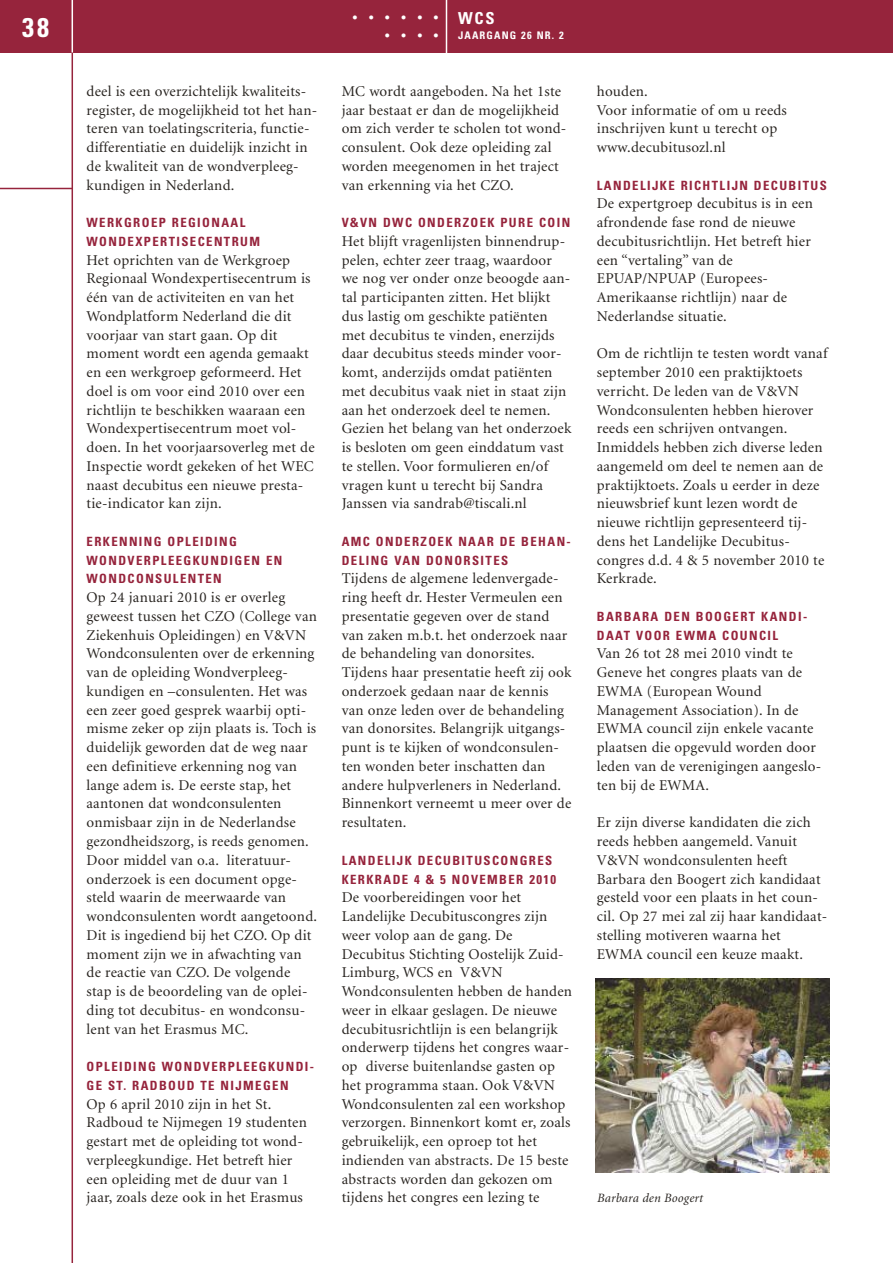
<style>
.page{position:relative;width:893px;height:1263px;background:#fff}
.page>*{position:absolute;margin:0;border:0;box-sizing:border-box;transform-origin:0 0}
.t1{font:36px "Times";color:#fff}
.t2{font:700 condensed 27px "Univers";color:#fff}
.t3{font:700 condensed 16.5px "Univers";color:#fff}
.t4{font:15px/18.8px "Minion";letter-spacing:.015em;color:#282420}
.t5{font:700 condensed 12.75px/18.8px "Univers";letter-spacing:.11em;color:#96243c}
.t6{font:italic 12.75px "Minion";letter-spacing:.015em;color:#282420}
.t7{font:700 condensed 10.5px "Univers";letter-spacing:.11em;color:#fff}
</style>
<div class="page">
<hr style="left:72px;top:47px;width:1px;height:1216px;background:#96243c">
<div style="left:0;top:0;width:893px;height:53px;background:#96243c"></div>
<hr style="left:0;top:188px;width:72px;height:1px;background:#96243c">
<hr style="left:446px;top:0;width:1px;height:55px;background:#fff">
<hr style="left:72px;top:0;width:1px;height:53px;background:#fff">
<img style="left:595px;top:978px;width:234px;height:194px">
<h2 class="t2" style="left:22px;top:17px;width:28px">38</h2>
<p class="t4" style="left:87px;top:83px;width:232px">deel is een overzichtelijk kwaliteits&shy;register, de mogelijkheid tot het han&shy;teren van toelatingscriteria, functie&shy;differentiatie en duidelijk inzicht in de kwaliteit van de wondverpleeg&shy;kundigen in Nederland.</p>
<p class="t5" style="left:87px;top:214px;width:175px">WERKGROEP REGIONAAL<br>WONDEXPERTISECENTRUM</p>
<p class="t4" style="left:87px;top:252px;width:230px">Het oprichten van de Werkgroep<br>Regionaal Wondexpertisecentrum is één van de activiteiten en van het<br>Wondplatform Nederland die dit voorjaar van start gaan. Op dit moment wordt een agenda gemaakt en een werkgroep geformeerd. Het doel is om voor eind 2010 over een richtlijn te beschikken waaraan een<br>Wondexpertisecentrum moet vol&shy;doen. In het voorjaarsoverleg met de<br>Inspectie wordt gekeken of het WEC naast decubitus een nieuwe presta&shy;tie-indicator kan zijn.</p>
<p class="t5" style="left:87px;top:533px;width:197px">ERKENNING OPLEIDING<br>WONDVERPLEEGKUNDIGEN EN<br>WONDCONSULENTEN</p>
<p class="t4" style="left:87px;top:589px;width:232px">Op 24 januari 2010 is er overleg geweest tussen het CZO (College van Ziekenhuis Opleidingen) en V&amp;VN Wondconsulenten over de erkenning van de opleiding Wondverpleeg - kundigen en –consulenten. Het was een zeer goed gesprek waarbij opti&shy;misme zeker op zijn plaats is. Toch is duidelijk geworden dat de weg naar een definitieve erkenning nog van lange adem is. De eerste stap, het aantonen dat wondconsulenten onmisbaar zijn in de Nederlandse gezondheidszorg, is reeds genomen.<br>Door middel van o.a. literatuur&shy;onderzoek is een document opge&shy;steld waarin de meerwaarde van wondconsulenten wordt aangetoond.<br>Dit is ingediend bij het CZO. Op dit moment zijn we in afwachting van de reactie van CZO. De volgende stap is de beoordeling van de oplei&shy;ding tot decubitus- en wondconsu&shy;lent van het Erasmus MC.</p>
<p class="t5" style="left:87px;top:1058px;width:229px">OPLEIDING WONDVERPLEEGKUNDI-<br>GE ST. RADBOUD TE NIJMEGEN</p>
<p class="t4" style="left:87px;top:1096px;width:222px">Op 6 april 2010 zijn in het St.<br>Radboud te Nijmegen 19 studenten gestart met de opleiding tot wond&shy;verpleegkundige. Het betreft hier een opleiding met de duur van 1 jaar, zoals deze ook in het Erasmus</p>
<h1 class="t1" style="left:349px;top:-15px;width:92px">......</h1>
<h1 class="t1" style="left:382px;top:3px;width:59px">....</h1>
<p class="t3" style="left:458px;top:12px;width:38px">WCS</p>
<p class="t7" style="left:458px;top:31px;width:107px">JAARGANG 26 NR. 2</p>
<p class="t4" style="left:342px;top:83px;width:226px">MC wordt aangeboden. Na het 1ste jaar bestaat er dan de mogelijkheid om zich verder te scholen tot wond&shy;consulent. Ook deze opleiding zal worden meegenomen in het traject van erkenning via het CZO.</p>
<p class="t5" style="left:342px;top:214px;width:230px">V&amp;VN DWC ONDERZOEK PURE COIN</p>
<p class="t4" style="left:342px;top:233px;width:231px">Het blijft vragenlijsten binnendrup&shy;pelen, echter zeer traag, waardoor we nog ver onder onze beoogde aan&shy;tal participanten zitten. Het blijkt dus lastig om geschikte patiënten met decubitus te vinden, enerzijds daar decubitus steeds minder voor&shy;komt, anderzijds omdat patiënten met decubitus vaak niet in staat zijn aan het onderzoek deel te nemen.<br>Gezien het belang van het onderzoek is besloten om geen einddatum vast te stellen. Voor formulieren en/of vragen kunt u terecht bij Sandra Janssen via sandrab@tiscali.nl</p>
<p class="t5" style="left:342px;top:533px;width:231px">AMC ONDERZOEK NAAR DE BEHAN-<br>DELING VAN DONORSITES</p>
<p class="t4" style="left:342px;top:571px;width:231px">Tijdens de algemene ledenvergade&shy;ring heeft dr. Hester Vermeulen een presentatie gegeven over de stand van zaken m.b.t. het onderzoek naar de behandeling van donorsites.<br>Tijdens haar presentatie heeft zij ook onderzoek gedaan naar de kennis van onze leden over de behandeling van donorsites. Belangrijk uitgangs&shy;punt is te kijken of wondconsulen&shy;ten wonden beter inschatten dan andere hulpverleners in Nederland.<br>Binnenkort verneemt u meer over de resultaten.</p>
<p class="t5" style="left:342px;top:852px;width:216px">LANDELIJK DECUBITUSCONGRES<br>KERKRADE 4 &amp; 5 NOVEMBER 2010</p>
<p class="t4" style="left:342px;top:889px;width:232px">De voorbereidingen voor het<br>Landelijke Decubituscongres zijn weer volop aan de gang. De<br>Decubitus Stichting Oostelijk Zuid-<br>Limburg, WCS en V&amp;VN<br>Wondconsulenten hebben de handen weer in elkaar geslagen. De nieuwe decubitusrichtlijn is een belangrijk onderwerp tijdens het congres waar&shy;op diverse buitenlandse gasten op het programma staan. Ook V&amp;VN<br>Wondconsulenten zal een workshop verzorgen. Binnenkort komt er, zoals gebruikelijk, een oproep tot het indienden van abstracts. De 15 beste abstracts worden dan gekozen om tijdens het congres een lezing te</p>
<p class="t4" style="left:597px;top:83px;width:192px">houden.<br>Voor informatie of om u reeds inschrijven kunt u terecht op www.decubitusozl.nl</p>
<p class="t5" style="left:597px;top:177px;width:232px">LANDELIJKE RICHTLIJN DECUBITUS</p>
<p class="t4" style="left:597px;top:196px;width:218px">De expertgroep decubitus is in een afrondende fase rond de nieuwe decubitusrichtlijn. Het betreft hier een “vertaling” van de<br>EPUAP/NPUAP (Europees-<br>Amerikaanse richtlijn) naar de<br>Nederlandse situatie.</p>
<p class="t4" style="left:597px;top:346px;width:232px">Om de richtlijn te testen wordt vanaf september 2010 een praktijktoets verricht. De leden van de V&amp;VN<br>Wondconsulenten hebben hierover reeds een schrijven ontvangen.<br>Inmiddels hebben zich diverse leden aangemeld om deel te nemen aan de praktijktoets. Zoals u eerder in deze nieuwsbrief kunt lezen wordt de nieuwe richtlijn gepresenteerd tij&shy;dens het Landelijke Decubitus - congres d.d. 4 &amp; 5 november 2010 te<br>Kerkrade.</p>
<p class="t5" style="left:597px;top:608px;width:212px">BARBARA DEN BOOGERT KANDI-<br>DAAT VOOR EWMA COUNCIL</p>
<p class="t4" style="left:597px;top:646px;width:226px">Van 26 tot 28 mei 2010 vindt te<br>Geneve het congres plaats van de<br>EWMA (European Wound<br>Management Association). In de<br>EWMA council zijn enkele vacante plaatsen die opgevuld worden door leden van de verenigingen aangeslo&shy;ten bij de EWMA.</p>
<p class="t4" style="left:597px;top:814px;width:232px">Er zijn diverse kandidaten die zich reeds hebben aangemeld. Vanuit<br>V&amp;VN wondconsulenten heeft<br>Barbara den Boogert zich kandidaat gesteld voor een plaats in het coun&shy;cil. Op 27 mei zal zij haar kandidaat&shy;stelling motiveren waarna het<br>EWMA council een keuze maakt.</p>
<p class="t6" style="left:597px;top:1193px;width:107px">Barbara den Boogert</p>
</div>
